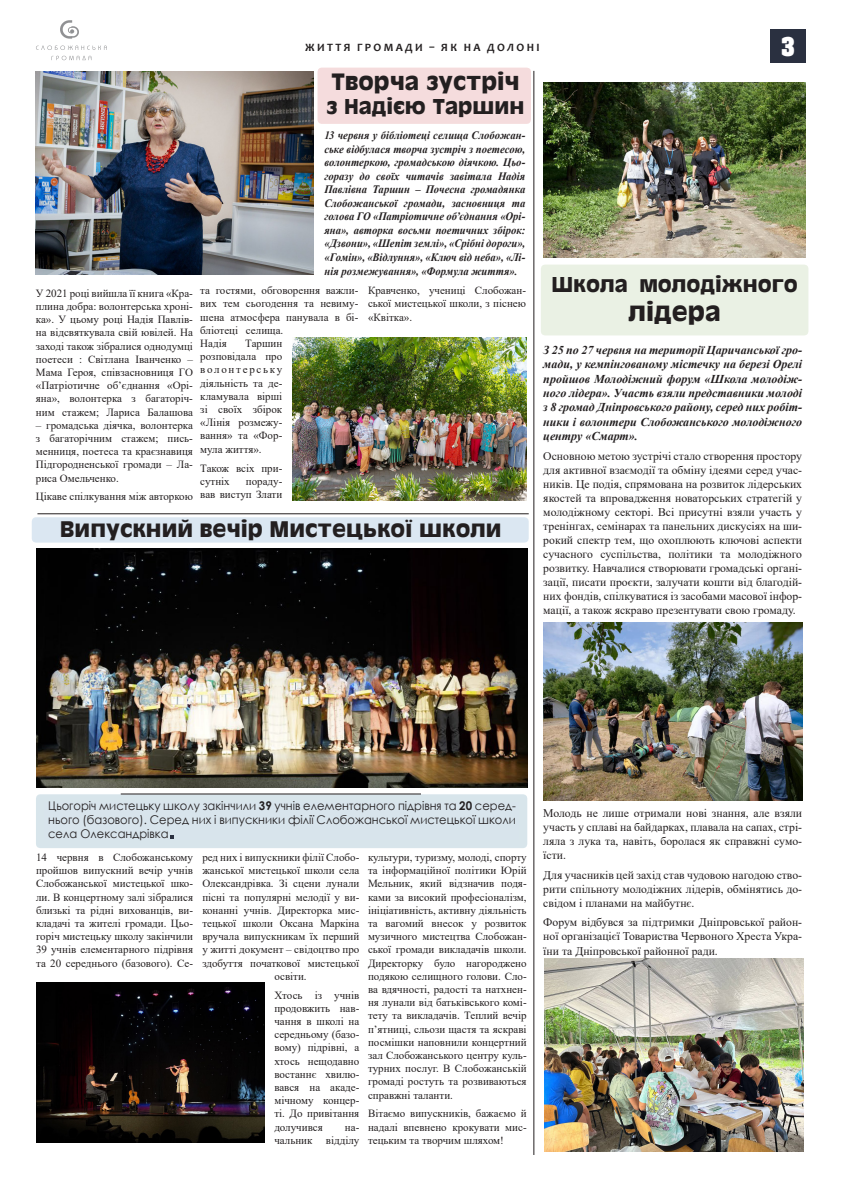
<style>
.page{position:relative;width:842px;height:1191px;background:#fff}
.page>*{position:absolute;margin:0;border:0;box-sizing:border-box;transform-origin:0 0}
.t1{font:700 24px "Antique Olive";color:#231f20}
.t2{font:700 22px "Antique Olive";color:#231f20}
.t3{font:700 22px "AG Aalen";color:#fff;scale:.86 1}
.t4{font:700 21px "Antique Olive";color:#231f20}
.t5{font:700 20px "Antique Olive";color:#231f20}
.t6{font:italic 700 12px/14.4px "Times New Roman";color:#231f20;text-align:justify}
.t7{font:12px/14.4px "Century Gothic";color:#231f20;text-align:justify;scale:.96 1}
.t8{font:11.7px/14px "Times New Roman";color:#231f20;text-align:justify}
.t9{font:italic 700 11.3px/13.6px "Times New Roman";color:#231f20;text-align:justify;scale:.94 1}
.t10{font:700 11.2px "Candara";letter-spacing:.21em;color:#231f20}
.t11{font:11px/13.2px "Times New Roman";color:#231f20;text-align:justify}
.s1{font-weight:700}
</style>
<div class="page">
<div style="left:32px;top:517px;width:497px;height:25px;background:#dbe7f2"></div>
<div style="left:317px;top:68px;width:214px;height:56px;background:#f5dcdd"></div>
<div style="left:771px;top:29px;width:35px;height:34px;background:#2a3040"></div>
<svg style="left:60px;top:20px;width:19px;height:19px"></svg>
<svg style="left:36px;top:46px;width:71px;height:4px"></svg>
<svg style="left:51px;top:56px;width:40px;height:4px"></svg>
<hr style="left:533px;top:71px;width:1px;height:1084px;background:#231f20">
<img style="left:543px;top:82px;width:263px;height:175px">
<div style="left:541px;top:264px;width:267px;height:71px;background:#eaf1e4"></div>
<img style="left:36px;top:549px;width:491px;height:238px">
<div style="left:36px;top:794px;width:491px;height:54px;background:#d8e4ec"></div>
<hr style="left:37px;top:513px;width:492px;height:1px;background:#231f20">
<img style="left:36px;top:71px;width:278px;height:203px">
<img style="left:293px;top:337px;width:234px;height:164px">
<img style="left:543px;top:622px;width:259px;height:178px">
<img style="left:544px;top:958px;width:259px;height:193px">
<img style="left:36px;top:982px;width:229px;height:160px">
<hr style="left:121px;top:793px;width:300px;height:1px;background:#231f20">
<svg style="left:170px;top:835px;width:4px;height:3px"></svg>
<p class="t10" style="left:305px;top:40px;width:236px">ЖИТТЯ ГРОМАДИ – ЯК НА ДОЛОНІ</p>
<p class="t3" style="left:781px;top:32px;width:17px">3</p>
<p class="t2" style="left:331px;top:67px;width:190px">Творча зустріч</p>
<p class="t5" style="left:326px;top:93px;width:199px">з Надією Таршин</p>
<p class="t9" style="left:324px;top:128px;width:215px">13 червня у бібліотеці селища Слобожан&shy;ське відбулася творча зустріч з поетесою, волонтеркою, громадською діячкою. Цьо&shy;горазу до своїх читачів завітала Надія Павлівна Таршин – Почесна громадянка Слобожанської громади, засновниця та голова ГО «Патріотичне об’єднання «Орі&shy;яна», авторка восьми поетичних збірок: «Дзвони», «Шепіт землі», «Срібні дороги», «Гомін», «Відлуння», «Ключ від неба», «Лі&shy;нія розмежування», «Формула життя».</p>
<p class="t11" style="left:200px;top:283px;width:159px;text-align:left">та гостями, обговорення важли&shy;вих тем сьогодення та невиму&shy;шена атмосфера панувала в бі&shy;бліотеці селища.<br>Надія</p>
<p class="t11" style="left:36px;top:286px;width:159px">У 2021 році вийшла її книга «Кра&shy;плина добра: волонтерська хроні&shy;ка». У цьому році Надія Павлів&shy;на відсвяткувала свій ювілей. На заході також зібралися однодумці поетеси : Світлана Іванченко – Мама Героя, співзасновниця ГО «Патріотичне об’єднання «Орі&shy;яна», волонтерка з багаторіч&shy;ним стажем; Лариса Балашова</p>
<p class="t11" style="left:36px;top:418px;width:159px">– громадська діячка, волонтерка з багаторічним стажем; пись&shy;менниця, поетеса та краєзнавиця Підгородненської громади – Ла&shy;риса Омельченко.</p>
<p class="t11" style="left:36px;top:490px;width:159px">Цікаве спілкування між авторкою</p>
<p class="t11" style="left:200px;top:336px;width:84px;text-indent:45px">Таршин розповідала про волонтерську діяльність та де&shy;кламувала вірші зі своїх збірок «Лінія розмежу&shy;вання» та «Фор&shy;мула життя».</p>
<p class="t11" style="left:200px;top:461px;width:83px">Також всіх при&shy;сутніх</p>
<p class="t11" style="left:200px;top:474px;width:83px;text-align:right">пораду-<br>вав виступ Злати</p>
<p class="t11" style="left:368px;top:283px;width:160px">Кравченко, учениці Слобожан&shy;ської мистецької школи, з піснею «Квітка».</p>
<p class="t4" style="left:60px;top:515px;width:443px">Випускний вечір Мистецької школи</p>
<p class="t5" style="left:551px;top:271px;width:248px">Школа молодіжного</p>
<p class="t1" style="left:629px;top:296px;width:94px">лідера</p>
<p class="t6" style="left:543px;top:342px;width:260px">З 25 по 27 червня на території Царичанської гро&shy;мади, у кемпінгованому містечку на березі Орелі пройшов Молодіжний форум «Школа молодіж&shy;ного лідера». Участь взяли представники молоді з 8 громад Дніпровського району, серед них робіт&shy;ники і волонтери Слобожанського молодіжного центру «Смарт».</p>
<p class="t8" style="left:543px;top:448px;width:260px">Основною метою зустрічі стало створення простору для активної взаємодії та обміну ідеями серед учас&shy;ників. Це подія, спрямована на розвиток лідерських якостей та впровадження новаторських стратегій у молодіжному секторі. Всі присутні взяли участь у тренінгах, семінарах та панельних дискусіях на ши&shy;рокий спектр тем, що охоплюють ключові аспекти сучасного суспільства, політики та молодіжного розвитку. Навчалися створювати громадські органі&shy;зації, писати проєкти, залучати кошти від благодій&shy;них фондів, спілкуватися із засобами масової інфор&shy;мації, а також яскраво презентувати свою громаду.</p>
<p class="t7" style="left:48px;top:798px;width:489px">Цьогоріч мистецьку школу закінчили <span class="s1">39</span> учнів елементарного підрівня та <span class="s1">20</span> серед&shy;нього (базового). Серед них і випускники філії Слобожанської мистецької школи села Олександрівка</p>
<p class="t11" style="left:36px;top:850px;width:159px">14 червня в Слобожанському пройшов випускний вечір учнів Слобожанської мистецької шко&shy;ли. В концертному залі зібралися близькі та рідні вихованців, ви&shy;кладачі та жителі громади. Цьо&shy;горіч мистецьку школу закінчили 39 учнів елементарного підрівня та 20 середнього (базового). Се-</p>
<p class="t11" style="left:202px;top:850px;width:159px">ред них і випускники філії Слобо-</p>
<p class="t11" style="left:202px;top:863px;width:159px">жанської мистецької школи села</p>
<p class="t11" style="left:202px;top:876px;width:158px">Олександрівка. Зі сцени лунали</p>
<p class="t11" style="left:202px;top:890px;width:159px">пісні та популярні мелодії у ви-</p>
<p class="t11" style="left:202px;top:903px;width:159px">конанні учнів. Директорка мис-</p>
<p class="t11" style="left:202px;top:916px;width:159px">тецької школи Оксана Маркіна</p>
<p class="t11" style="left:202px;top:929px;width:158px">вручала випускникам їх перший</p>
<p class="t11" style="left:202px;top:942px;width:158px">у житті документ – свідоцтво про</p>
<p class="t11" style="left:202px;top:956px;width:159px">здобуття початкової мистецької</p>
<p class="t11" style="left:274px;top:969px;width:34px">освіти.</p>
<p class="t11" style="left:274px;top:988px;width:87px">Хтось із учнів продовжить нав&shy;чання в школі на середньому (базо&shy;вому) підрівні, а хтось нещодавно востаннє хвилю&shy;вався на акаде&shy;мічному концер&shy;ті. До привітання долучився</p>
<p class="t11" style="left:274px;top:1120px;width:87px;text-align:right">на-<br>чальник відділу</p>
<p class="t11" style="left:368px;top:850px;width:160px">культури, туризму, молоді, спорту та інформаційної політики Юрій Мельник, який відзначив подя&shy;ками за високий професіоналізм, ініціативність, активну діяльність та вагомий внесок у розвиток музичного мистецтва Слобожан&shy;ської громади викладачів школи.<br>Директорку було нагороджено подякою селищного голови. Сло&shy;ва вдячності, радості та натхнен&shy;ня лунали від батьківського комі&shy;тету та викладачів. Теплий вечір п’ятниці, сльози щастя та яскраві посмішки наповнили концертний зал Слобожанського центру куль&shy;турних послуг. В Слобожанській громаді ростуть та розвиваються справжні таланти.</p>
<p class="t11" style="left:368px;top:1106px;width:160px">Вітаємо випускників, бажаємо й надалі впевнено крокувати мис&shy;тецьким та творчим шляхом!</p>
<p class="t8" style="left:543px;top:805px;width:260px">Молодь не лише отримали нові знання, але взяли участь у сплаві на байдарках, плавала на сапах, стрі&shy;ляла з лука та, навіть, боролася як справжні сумо&shy;їсти.</p>
<p class="t8" style="left:543px;top:867px;width:260px">Для учасників цей захід став чудовою нагодою ство&shy;рити спільноту молодіжних лідерів, обмінятись до&shy;свідом і планами на майбутнє.</p>
<p class="t8" style="left:543px;top:915px;width:260px">Форум відбувся за підтримки Дніпровської район&shy;ної організацієї Товариства Червоного Хреста Укра&shy;їни та Дніпровської районної ради.</p>
</div>
